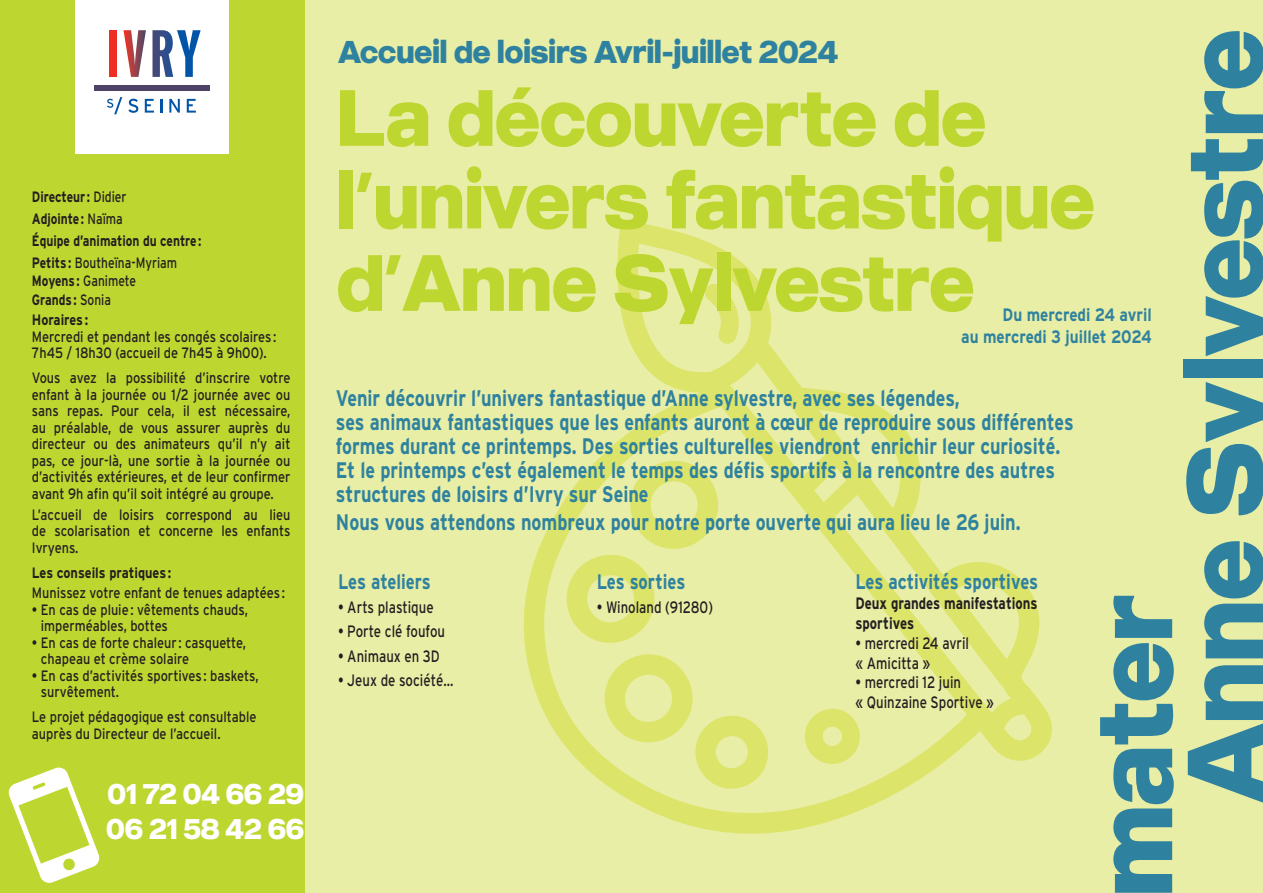
<style>
.page{position:relative;width:1263px;height:893px;background:#e9eea6}
.page>*{position:absolute;margin:0;border:0;box-sizing:border-box;transform-origin:0 0}
.t1{font:700 107.4px "MADE Outer Sans";letter-spacing:-.01em;color:#2f829f;scale:.8 1}
.t2{font:700 79.5px/82.5px "MADE Outer Sans";color:#bed630;scale:.8 1}
.t3{font:700 31.5px "MADE Outer Sans";color:#2f829f;scale:.8 1}
.t4{font:700 28.5px "MADE Outer Sans";color:#fff;scale:.8 1}
.t5{font:700 22.5px/24px "Interstate";color:#2f829f;scale:.8 1}
.t6{font:700 21px "Interstate";color:#2f829f;scale:.8 1}
.t7{font:700 18px/21.6px "Interstate";color:#2f829f;text-align:right;scale:.85 1}
.t8{font:16.5px/19.8px "Interstate";color:#231f20;scale:.8 1}
.t9{font:700 16.5px/19.8px "Interstate";color:#231f20;scale:.8 1}
.t10{font:15px/16.5px "Interstate";color:#231f20;scale:.85 1}
.t11{font:700 15px "Interstate";color:#231f20;scale:.8 1}
.t12{font:15px "Interstate";color:#231f20;scale:.8 1}
.t13{font:700 15px "Interstate";color:#231f20;scale:.85 1}
.s1{font-weight:400}
.s2{font-weight:700}
</style>
<div class="page">
<svg style="left:523px;top:222px;width:529px;height:612px"></svg>
<svg style="left:801px;top:708px;width:60px;height:56px"></svg>
<svg style="left:560px;top:455px;width:208px;height:334px"></svg>
<svg style="left:704px;top:283px;width:35px;height:61px"></svg>
<div style="left:0;top:0;width:304px;height:893px;background:#bed630"></div>
<div style="left:75px;top:0;width:154px;height:154px;background:#fff"></div>
<svg style="left:107px;top:97px;width:15px;height:17px"></svg>
<svg style="left:128px;top:99px;width:10px;height:14px"></svg>
<svg style="left:145px;top:99px;width:9px;height:14px"></svg>
<svg style="left:160px;top:99px;width:2px;height:14px"></svg>
<svg style="left:169px;top:99px;width:11px;height:14px"></svg>
<svg style="left:187px;top:99px;width:9px;height:14px"></svg>
<div style="left:109px;top:30px;width:8px;height:47px;background:#ee2e22"></div>
<svg style="left:123px;top:30px;width:23px;height:47px"></svg>
<svg style="left:152px;top:30px;width:49px;height:47px"></svg>
<div style="left:95px;top:85px;width:115px;height:6px;background:#4d4365"></div>
<svg style="left:8px;top:767px;width:92px;height:116px"></svg>
<p class="t11" style="left:32px;top:188px;width:120px">Directeur : <span class="s1">Didier</span></p>
<p class="t11" style="left:32px;top:210px;width:115px">Adjointe: <span class="s1">Naïma</span></p>
<p class="t11" style="left:32px;top:233px;width:213px">Équipe d’animation du centre:</p>
<p class="t12" style="left:32px;top:255px;width:183px"><span class="s2">Petits:</span> Boutheïna-Myriam</p>
<p class="t12" style="left:32px;top:273px;width:132px"><span class="s2">Moyens:</span> Ganimete</p>
<p class="t11" style="left:32px;top:291px;width:100px">Grands: <span class="s1">Sonia</span></p>
<p class="t13" style="left:32px;top:312px;width:68px">Horaires:</p>
<p class="t10" style="left:32px;top:328px;width:289px">Mercredi et pendant les congés scolaires :</p>
<p class="t10" style="left:32px;top:345px;width:278px">7h45 / 18h30 (accueil de 7h45 à 9h00).</p>
<p class="t10" style="left:32px;top:370px;width:306px;text-align:justify">Vous avez la possibilité d’inscrire votre enfant à la journée ou 1/2 journée avec ou sans repas. Pour cela, il est nécessaire, au préalable, de vous assurer auprès du directeur ou des animateurs qu’il n’y ait pas, ce jour-là, une sortie à la journée ou d’activités extérieures, et de leur confirmer avant 9h afin qu’il soit intégré au groupe.</p>
<p class="t10" style="left:32px;top:506px;width:306px;text-align:justify">L’accueil de loisirs correspond au lieu de scolarisation et concerne les enfants Ivryens.</p>
<p class="t13" style="left:32px;top:564px;width:165px">Les conseils pratiques:</p>
<p class="t10" style="left:32px;top:585px;width:299px">Munissez votre enfant de tenues adaptées :</p>
<p class="t10" style="left:41px;top:601px;width:245px;text-indent:-9px">• En cas de pluie: vêtements chauds, imperméables, bottes</p>
<p class="t10" style="left:41px;top:634px;width:243px;text-indent:-9px">• En cas de forte chaleur : casquette, chapeau et crème solaire</p>
<p class="t10" style="left:41px;top:667px;width:258px;text-indent:-9px">• En cas d’activités sportives : baskets, survêtement.</p>
<p class="t10" style="left:32px;top:709px;width:266px">Le projet pédagogique est consultable auprès du Directeur de l’accueil.</p>
<p class="t4" style="left:107px;top:776px;width:247px">01 72 04 66 29</p>
<p class="t4" style="left:106px;top:810px;width:249px">06 21 58 42 66</p>
<p class="t3" style="left:338px;top:31px;width:627px">Accueil de loisirs Avril-juillet 2024</p>
<p class="t2" style="left:337px;top:74px;width:949px">La découverte de l’univers fantastique d’Anne Sylvestre</p>
<p class="t7" style="left:961px;top:304px;width:226px">Du mercredi 24 avril<br>au mercredi 3 juillet 2024</p>
<p class="t5" style="left:336px;top:386px;width:924px">Venir découvrir l’univers fantastique d’Anne sylvestre, avec ses légendes,<br>ses animaux fantastiques que les enfants auront à cœur de reproduire sous différentes formes durant ce printemps. Des sorties culturelles viendront enrichir leur curiosité.<br>Et le printemps c’est également le temps des défis sportifs à la rencontre des autres structures de loisirs d’Ivry sur Seine</p>
<p class="t5" style="left:336px;top:510px;width:857px">Nous vous attendons nombreux pour notre porte ouverte qui aura lieu le 26 juin.</p>
<p class="t6" style="left:338px;top:570px;width:117px">Les ateliers</p>
<p class="t8" style="left:338px;top:598px;width:121px">• Arts plastique</p>
<p class="t8" style="left:338px;top:622px;width:135px">• Porte clé foufou</p>
<p class="t8" style="left:338px;top:646px;width:129px">• Animaux en 3D</p>
<p class="t8" style="left:338px;top:670px;width:146px">• Jeux de société…</p>
<p class="t6" style="left:597px;top:570px;width:112px">Les sorties</p>
<p class="t8" style="left:597px;top:598px;width:147px">• Winoland (91280)</p>
<p class="t6" style="left:855px;top:570px;width:230px">Les activités sportives</p>
<p class="t9" style="left:855px;top:593px;width:229px">Deux grandes manifestations sportives</p>
<p class="t8" style="left:855px;top:633px;width:144px">• mercredi 24 avril « Amicitta »</p>
<p class="t8" style="left:855px;top:672px;width:175px">• mercredi 12 juin<br>« Quinzaine Sportive »</p>
<p class="t1" style="left:1063px;top:896px;width:379px;rotate:-90deg">mater</p>
<p class="t1" style="left:1154px;top:803px;width:968px;rotate:-90deg">Anne Sylvestre</p>
</div>
